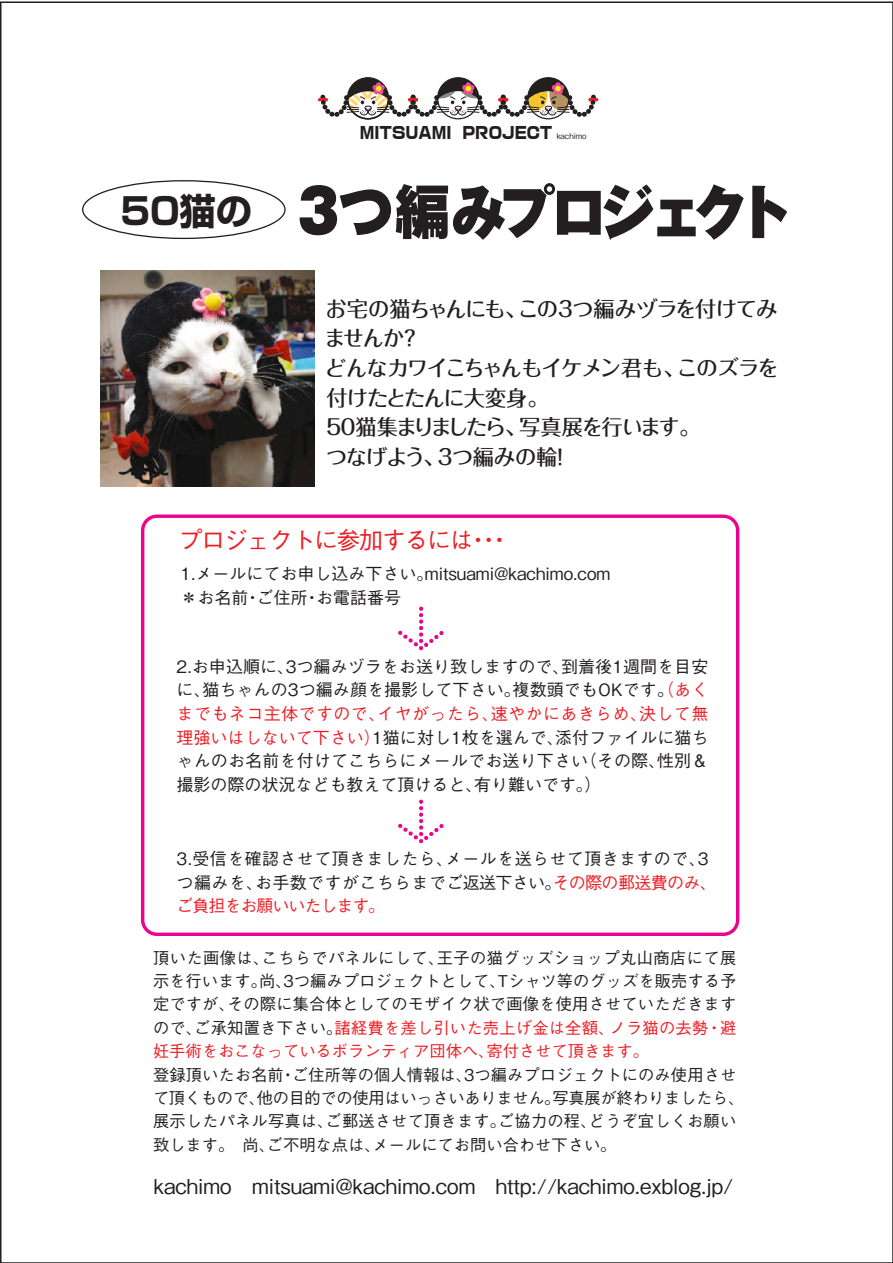
<style>
.page{position:relative;width:893px;height:1263px;background:#fff}
.page>*{position:absolute;margin:0;border:0;box-sizing:border-box;transform-origin:0 0}
.t1{font:900 58.05px "Gothic MB101 Pro";letter-spacing:-.11em;color:#231f20;scale:.94 1}
.t2{font:700 36.6px "Shin Go";color:#231f20}
.t3{font:500 24px "Gothic BBB Pro";letter-spacing:-.06em;color:#ee1d23}
.t4{font:500 21.3px/29.7px "Folk";letter-spacing:-.06em;color:#231f20}
.t5{font:500 20.4px "Gothic BBB Pro";color:#231f20}
.t6{font:500 16.95px/23.7px "Gothic BBB Pro";color:#231f20}
.t7{font:500 16.95px/23.7px "Gothic BBB Pro";letter-spacing:.025em;color:#231f20}
.t8{font:16.35px "True Logo G Extra";color:#231f20}
.t9{font:500 16.2px/23.4px "Gothic BBB Pro";color:#231f20;text-align:justify}
.t10{font:500 7.8px "Gothic BBB Pro";color:#231f20}
.s1{color:#ee1d23}
</style>
<div class="page">
<svg style="left:398px;top:802px;width:46px;height:42px"></svg>
<svg style="left:398px;top:609px;width:46px;height:42px"></svg>
<div style="left:141px;top:514px;width:598px;height:422px;border:3px solid #ed028c;border-radius:14px"></div>
<img style="left:101px;top:270px;width:213px;height:216px">
<svg style="left:318px;top:77px;width:280px;height:43px"></svg>
<h2 class="t2" style="left:121px;top:187px;width:133px">50猫の</h2>
<p class="t8" style="left:360px;top:124px;width:194px">MITSUAMI PROJECT</p>
<p class="t10" style="left:557px;top:130px;width:31px">kachimo</p>
<h1 class="t1" style="left:297px;top:163px;width:528px">3つ編みプロジェクト</h1>
<h3 class="t4" style="left:324px;top:292px;width:456px">お宅の猫ちゃんにも、この3つ編みヅラを付けてみませんか？<br>どんなカワイこちゃんもイケメン君も、このズラを付けたとたんに大変身。<br>50猫集まりましたら、写真展を行います。<br>つなげよう、3つ編みの輪！</h3>
<h3 class="t3" style="left:178px;top:521px;width:334px">プロジェクトに参加するには・・・</h3>
<p class="t6" style="left:180px;top:560px;width:431px">1.メールにてお申し込み下さい。mitsuami@kachimo.com＊お名前・ご住所・お電話番号</p>
<p class="t6" style="left:177px;top:652px;width:533px;text-align:justify">2.お申込順に、3つ編みヅラをお送り致しますので、到着後1週間を目安に、猫ちゃんの3つ編み顔を撮影して下さい。複数頭でもOKです。<span class="s1">（あくまでもネコ主体ですので、イヤがったら、速やかにあきらめ、決して無理強いはしないて下さい）</span>1猫に対し1枚を選んで、添付ファイルに猫ちゃんのお名前を付けてこちらにメールでお送り下さい（その際、性別＆撮影の際の状況なども教えて頂けると、有り難いです。）</p>
<p class="t7" style="left:177px;top:845px;width:542px">3.受信を確認させて頂きましたら、メールを送らせて頂きますので、3つ編みを、お手数ですがこちらまでご返送下さい。<span class="s1">その際の郵送費のみ、ご負担をお願いいたします。</span></p>
<p class="t9" style="left:153px;top:944px;width:585px">頂いた画像は、こちらでパネルにして、王子の猫グッズショップ丸山商店にて展示を行います。尚、3つ編みプロジェクトとして、Tシャツ等のグッズを販売する予定ですが、その際に集合体としてのモザイク状で画像を使用させていただきますので、ご承知置き下さい。<span class="s1">諸経費を差し引いた売上げ金は全額、ノラ猫の去勢・避妊手術をおこなっているボランティア団体へ、寄付させて頂きます。</span></p>
<p class="t9" style="left:153px;top:1061px;width:593px;text-align:left">登録頂いたお名前・ご住所等の個人情報は、3つ編みプロジェクトにのみ使用させて頂くもので、他の目的での使用はいっさいありません。写真展が終わりましたら、展示したパネル写真は、ご郵送させて頂きます。ご協力の程、どうぞ宜しくお願い致します。尚、ご不明な点は、メールにてお問い合わせ下さい。</p>
<p class="t5" style="left:154px;top:1169px;width:581px">kachimo mitsuami@kachimo.com http://kachimo.exblog.jp/</p>
</div>
